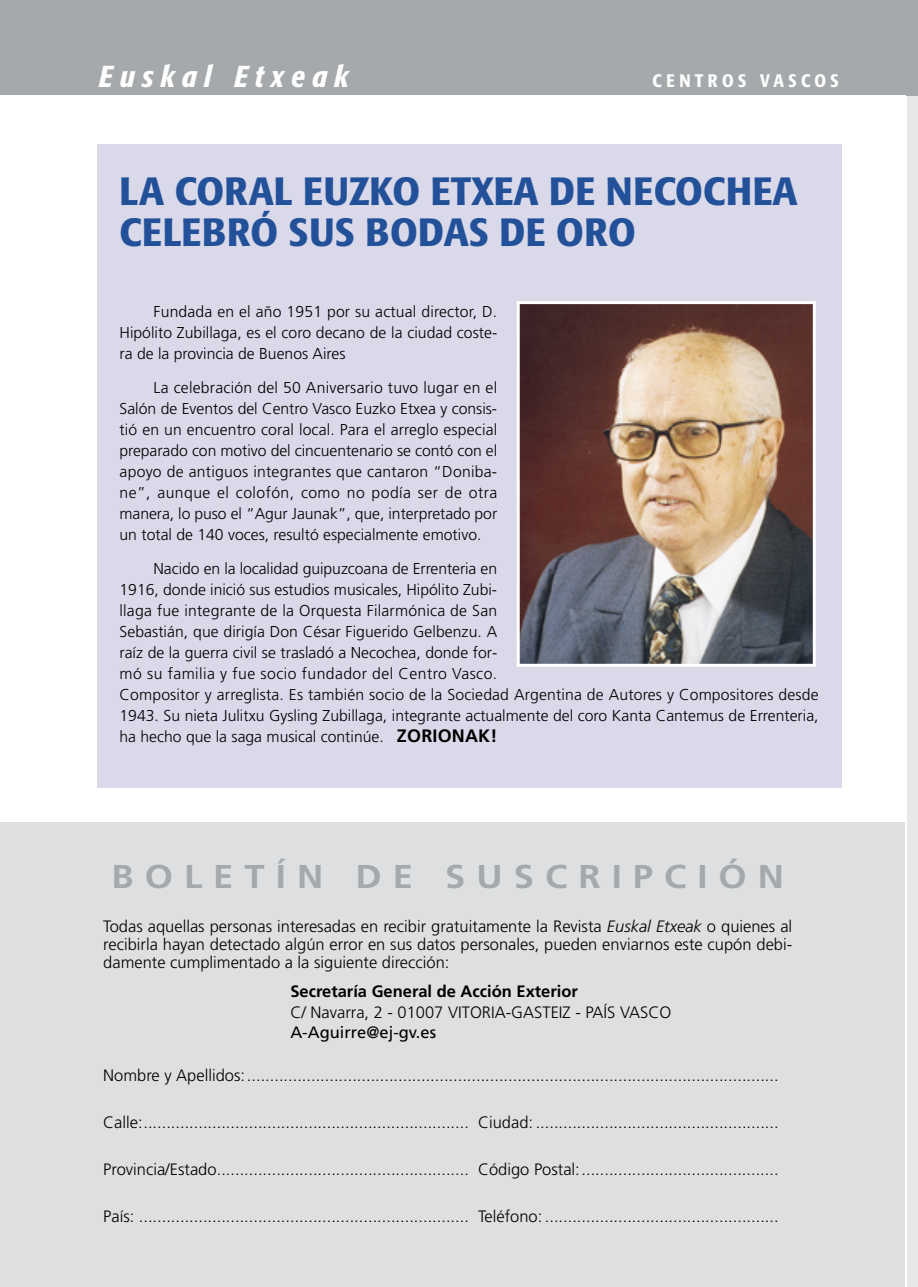
<style>
.page{position:relative;width:918px;height:1287px;background:#fff}
.page>*{position:absolute;margin:0;border:0;box-sizing:border-box;transform-origin:0 0}
.t1{font:500 condensed 39px/40.5px "Formata";letter-spacing:.01em;color:#235199;scale:1.1 1}
.t2{font:700 33px "Frutiger";letter-spacing:.305em;color:#a5a9ab;scale:1.1 1}
.t3{font:italic 500 condensed 30px "Formata";letter-spacing:.24em;color:#fff}
.t4{font:500 condensed 18px "Formata";letter-spacing:.25em;color:#fff}
.t5{font:300 16.5px/18px "Frutiger";color:#000;text-align:justify}
.t6{font:700 16.5px "Frutiger";color:#000}
.t7{font:16.5px "Frutiger";color:#000}
.t8{font:300 15.75px/21px "Frutiger";color:#000;text-align:justify}
.s1{font-weight:700;font-size:18px}
.s2{font-style:italic}
</style>
<div class="page">
<div style="left:907px;top:94px;width:11px;height:1192px;background:#e5e7e8"></div>
<div style="left:0;top:0;width:907px;height:95px;background:#a5a9ab"></div>
<div style="left:0;top:822px;width:904px;height:464px;background:#dddfe0"></div>
<div style="left:97px;top:144px;width:744px;height:644px;background:#d9d9ea"></div>
<img style="left:521px;top:305px;width:291px;height:358px">
<div style="left:517px;top:301px;width:299px;height:366px;border:3px solid #fff"></div>
<div style="left:907px;top:0;width:11px;height:96px;background:#a5a9ab"></div>
<h3 class="t3" style="left:99px;top:64px;width:251px">Euskal Etxeak</h3>
<p class="t4" style="left:653px;top:73px;width:188px">CENTROS VASCOS</p>
<h1 class="t1" style="left:120px;top:174px;width:618px">LA CORAL EUZKO ETXEA DE NECOCHEA<br>CELEBRÓ SUS BODAS DE ORO</h1>
<p class="t8" style="left:120px;top:303px;width:379px;text-indent:34px">Fundada en el año 1951 por su actual director, D.<br>Hipólito Zubillaga, es el coro decano de la ciudad coste&shy;ra de la provincia de Buenos Aires</p>
<p class="t8" style="left:120px;top:378px;width:379px;text-indent:34px">La celebración del 50 Aniversario tuvo lugar en el Salón de Eventos del Centro Vasco Euzko Etxea y consis&shy;tió en un encuentro coral local. Para el arreglo especial preparado con motivo del cincuentenario se contó con el apoyo de antiguos integrantes que cantaron “Doniba&shy;ne”, aunque el colofón, como no podía ser de otra manera, lo puso el “Agur Jaunak”, que, interpretado por un total de 140 voces, resultó especialmente emotivo.</p>
<p class="t8" style="left:120px;top:559px;width:701px;text-align:left;text-indent:34px">Nacido en la localidad guipuzcoana de Errenteria en<br>1916, donde inició sus estudios musicales, Hipólito Zubi-<br>llaga fue integrante de la Orquesta Filarmónica de San<br>Sebastián, que dirigía Don César Figuerido Gelbenzu. A<br>raíz de la guerra civil se trasladó a Necochea, donde for-<br>mó su familia y fue socio fundador del Centro Vasco.<br>Compositor y arreglista. Es también socio de la Sociedad Argentina de Autores y Compositores desde 1943. Su nieta Julitxu Gysling Zubillaga, integrante actualmente del coro Kanta Cantemus de Errenteria, ha hecho que la saga musical continúe. <span class="s1">ZORIONAK!</span></p>
<h2 class="t2" style="left:111px;top:863px;width:613px">BOLETÍN DE SUSCRIPCIÓN</h2>
<p class="t5" style="left:103px;top:918px;width:690px">Todas aquellas personas interesadas en recibir gratuitamente la Revista <span class="s2">Euskal Etxeak</span> o quienes al recibirla hayan detectado algún error en sus datos personales, pueden enviarnos este cupón debi&shy;damente cumplimentado a la siguiente dirección:</p>
<p class="t6" style="left:290px;top:985px;width:289px">Secretaría General de Acción Exterior</p>
<p class="t5" style="left:290px;top:1004px;width:383px">C/ Navarra, 2 - 01007 VITORIA-GASTEIZ - PAÍS VASCO</p>
<p class="t7" style="left:290px;top:1026px;width:147px">A-Aguirre@ej-gv.es</p>
<p class="t5" style="left:103px;top:1068px;width:677px">Nombre y Apellidos:....................................................................................................................</p>
<p class="t5" style="left:103px;top:1115px;width:677px">Calle:....................................................................... Ciudad: .....................................................</p>
<p class="t5" style="left:103px;top:1162px;width:677px">Provincia/Estado....................................................... Código Postal:...........................................</p>
<p class="t5" style="left:103px;top:1209px;width:677px">País: ........................................................................ Teléfono: ...................................................</p>
</div>
